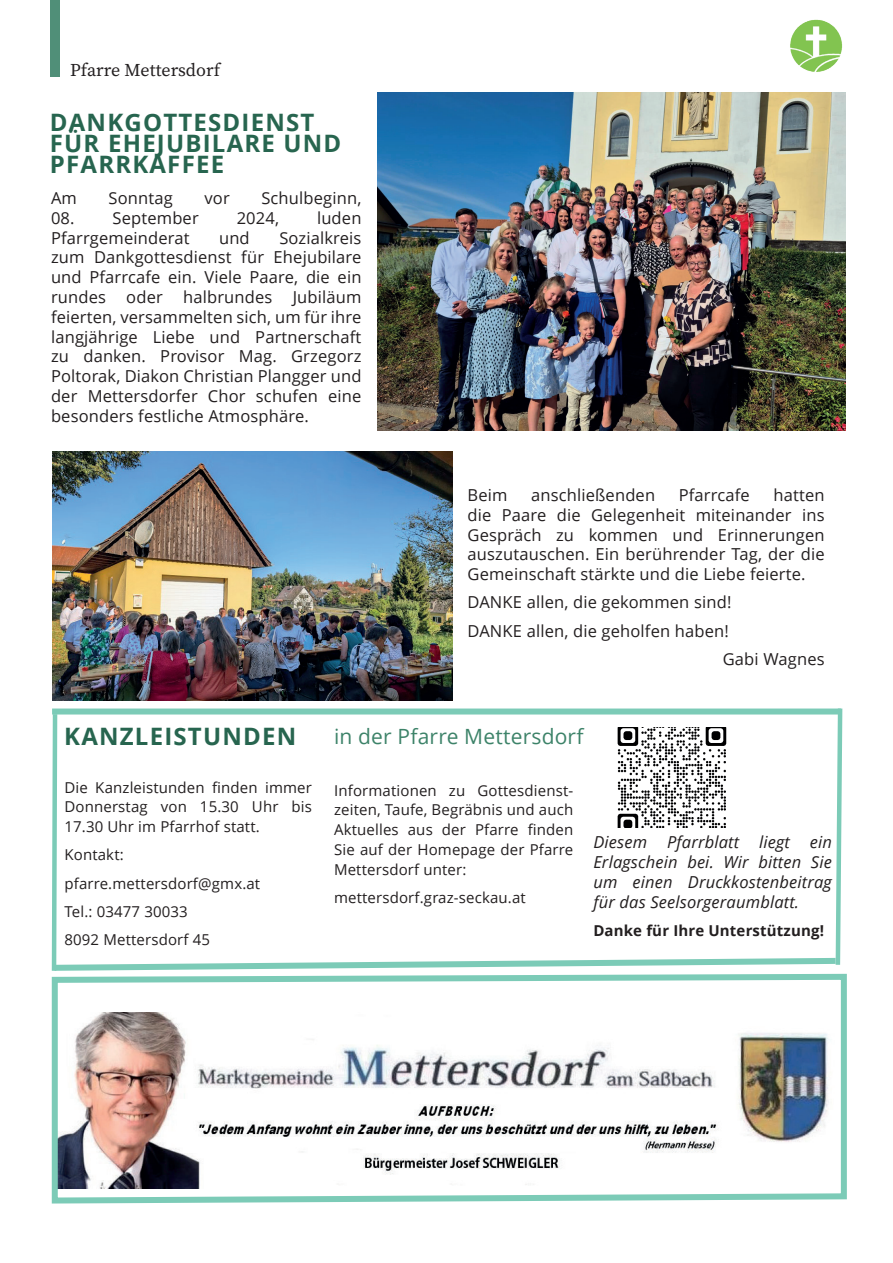
<style>
.page{position:relative;width:893px;height:1263px;background:#fff}
.page>*{position:absolute;margin:0;border:0;box-sizing:border-box;transform-origin:0 0}
.t1{font:700 24px/21px "Open Sans";letter-spacing:.05em;color:#27654f}
.t2{font:21px "Open Sans";letter-spacing:.01em;color:#3d8369}
.t3{font:18px "Source Serif Variable";color:#231f20}
.t4{font:16.5px/19.8px "Open Sans";letter-spacing:.01em;color:#231f20;text-align:justify}
.t5{font:italic 16.5px/19.8px "Open Sans";letter-spacing:.01em;color:#231f20;text-align:justify}
.t6{font:15px/19.8px "Open Sans";letter-spacing:.01em;color:#231f20;text-align:justify}
.t7{font:700 15px "Open Sans";letter-spacing:.01em;color:#231f20}
</style>
<div class="page">
<div style="left:50px;top:0;width:10px;height:77px;background:#508f78"></div>
<img style="left:790px;top:19px;width:53px;height:53px">
<img style="left:51px;top:973px;width:796px;height:231px">
<img style="left:377px;top:92px;width:468px;height:338px">
<img style="left:53px;top:451px;width:399px;height:249px">
<svg style="left:51px;top:708px;width:794px;height:267px"></svg>
<p class="t3" style="left:70px;top:58px;width:151px">Pfarre Mettersdorf</p>
<h1 class="t1" style="left:50px;top:111px;width:293px">DANKGOTTESDIENST<br>FÜR EHEJUBILARE UND<br>PFARRKAFFEE</h1>
<p class="t4" style="left:51px;top:188px;width:27px">Am</p>
<p class="t4" style="left:109px;top:188px;width:66px">Sonntag</p>
<p class="t4" style="left:204px;top:188px;width:27px">vor</p>
<p class="t4" style="left:261px;top:188px;width:102px">Schulbeginn,</p>
<p class="t4" style="left:51px;top:207px;width:149px">08. September</p>
<p class="t4" style="left:237px;top:207px;width:44px">2024,</p>
<p class="t4" style="left:317px;top:207px;width:46px">luden</p>
<p class="t4" style="left:51px;top:227px;width:140px">Pfarrgemeinderat</p>
<p class="t4" style="left:219px;top:227px;width:32px">und</p>
<p class="t4" style="left:51px;top:227px;width:312px;text-indent:228px">Sozialkreis zum Dankgottesdienst für Ehejubilare und Pfarrcafe ein. Viele Paare, die ein rundes oder halbrundes Jubiläum feierten, versammelten sich, um für ihre langjährige Liebe und Partnerschaft zu danken. Provisor Mag. Grzegorz Poltorak, Diakon Christian Plangger und der Mettersdorfer Chor schufen eine besonders festliche Atmosphäre.</p>
<p class="t4" style="left:467px;top:485px;width:41px">Beim</p>
<p class="t4" style="left:531px;top:485px;width:126px">anschließenden</p>
<p class="t4" style="left:679px;top:485px;width:73px">Pfarrcafe</p>
<p class="t4" style="left:467px;top:485px;width:359px;text-indent:306px">hatten die Paare die Gelegenheit miteinander ins Gespräch zu kommen und Erinnerungen auszutauschen. Ein berührender Tag, der die Gemeinschaft stärkte und die Liebe feierte.</p>
<p class="t4" style="left:467px;top:592px;width:265px">DANKE allen, die gekommen sind!</p>
<p class="t4" style="left:467px;top:620px;width:263px">DANKE allen, die geholfen haben!</p>
<p class="t4" style="left:723px;top:649px;width:103px">Gabi Wagnes</p>
<h1 class="t1" style="left:64px;top:725px;width:233px">KANZLEISTUNDEN</h1>
<p class="t6" style="left:64px;top:777px;width:249px">Die Kanzleistunden finden immer Donnerstag von 15.30 Uhr bis 17.30 Uhr im Pfarrhof statt.</p>
<p class="t6" style="left:64px;top:840px;width:197px;line-height:28.3px;text-align:left">Kontakt: pfarre.mettersdorf@gmx.at<br>Tel.: 03477 30033<br>8092 Mettersdorf 45</p>
<p class="t2" style="left:334px;top:721px;width:251px">in der Pfarre Mettersdorf</p>
<p class="t6" style="left:334px;top:780px;width:241px">Informationen zu Gottesdienst&shy;zeiten, Taufe, Begräbnis und auch Aktuelles aus der Pfarre finden Sie auf der Homepage der Pfarre Mettersdorf unter:</p>
<p class="t6" style="left:334px;top:887px;width:193px">mettersdorf.graz-seckau.at</p>
<p class="t5" style="left:593px;top:832px;width:240px">Diesem Pfarrblatt liegt ein Erlagschein bei. Wir bitten Sie um einen Druckkostenbeitrag für das Seelsorgeraumblatt.</p>
<p class="t7" style="left:593px;top:920px;width:232px">Danke für Ihre Unterstützung!</p>
</div>
